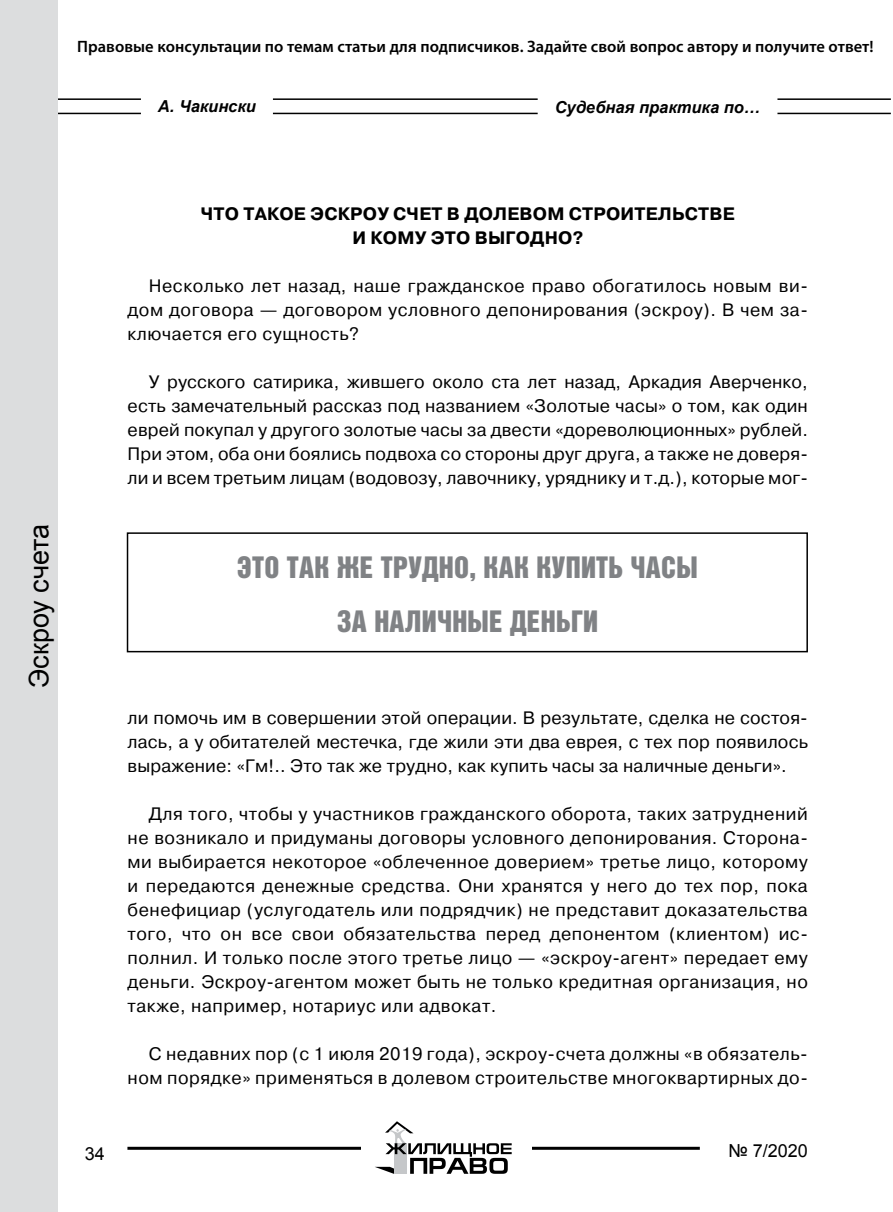
<style>
.page{position:relative;width:893px;height:1212px;background:#fff}
.page>*{position:absolute;margin:0;border:0;box-sizing:border-box;transform-origin:0 0}
.t1{font:30px/54px "Bastion Kontrast Alt C";letter-spacing:.01em;color:#808285;text-align:center}
.t2{font:27px "Arial";letter-spacing:-.005em;color:#000}
.t3{font:18px/24px "Pragmatica";letter-spacing:.03em;color:#000;text-align:justify}
.t4{font:700 18px/24px "Pragmatica";letter-spacing:.145em;color:#000;text-align:center}
.t5{font:18px "Arial";color:#000}
.t6{font:600 16.5px "Myriad Pro";letter-spacing:.005em;color:#000}
.t7{font:italic 700 16.5px "Arial";color:#000}
</style>
<div class="page">
<hr style="left:34px;top:98px;width:857px;height:2px;background:#000">
<hr style="left:34px;top:113px;width:857px;height:1px;background:#000">
<div style="left:0;top:0;width:58px;height:1212px;background:#dcddde"></div>
<div style="left:141px;top:95px;width:132px;height:23px;background:#fff"></div>
<div style="left:538px;top:96px;width:239px;height:22px;background:#fff"></div>
<hr style="left:127px;top:1147px;width:573px;height:3px;background:#000">
<div style="left:361px;top:1108px;width:170px;height:85px;background:#fff"></div>
<svg style="left:375px;top:1121px;width:137px;height:53px"></svg>
<div style="left:127px;top:532px;width:681px;height:120px;border:2px solid #000"></div>
<p class="t6" style="left:77px;top:36px;width:798px">Правовые консультации по темам статьи для подписчиков. Задайте свой вопрос автору и получите ответ!</p>
<p class="t7" style="left:158px;top:96px;width:99px">А. Чакински</p>
<p class="t7" style="left:555px;top:96px;width:207px">Судебная практика по…</p>
<h2 class="t2" style="left:21px;top:688px;width:165px;rotate:-90deg">Эскроу счета</h2>
<p class="t4" style="left:201px;top:202px;width:535px">Что такое эскроу сч ет в долевом строительстве и кому это выгодно?</p>
<p class="t3" style="left:128px;top:275px;width:682px;text-indent:21px">Несколько лет назад, наше гражданское право обогатилось новым ви&shy;дом договора — договором условного депонирования (эскроу). В чем за&shy;ключается его сущность?</p>
<p class="t3" style="left:128px;top:371px;width:682px;text-indent:21px">У русского сатирика, жившего около ста лет назад, Аркадия Аверченко, есть замечательный рассказ под названием «Золотые часы» о том, как один еврей покупал у другого золотые часы за двести «дореволюционных» рублей.<br>П ри этом, оба они боялись подвоха со стороны друг друга, а также не доверя&shy;ли и всем третьим лицам (водовозу, лавочнику, уряднику и т.д.), которые мог-</p>
<h1 class="t1" style="left:237px;top:540px;width:462px">Это так же трудно, как купить часы за наличные деньги</h1>
<p class="t3" style="left:128px;top:707px;width:682px">ли помочь им в совершении этой операции. В результате, сделка не состоя&shy;лась, а у обитателей местечка, где жили эти два еврея, с тех пор появилось выражение: «Гм!.. Это так же трудно, как купить часы за наличные деньги».</p>
<p class="t3" style="left:128px;top:803px;width:682px;text-indent:21px">Для того, чтобы у участников гражданского оборота, таких затруднений не возникало и придуманы договоры условного депонирования. Сторона&shy;ми выбирается некоторое «облеченное доверием» третье лицо, которому и передаются денежные средства. Они хранятся у него до тех пор, пока бенефициар (услугодатель или подрядчик) не представит доказательства того, что он все свои обязательства перед депонентом (клиентом) ис&shy;полнил. И только после этого третье лицо — «эскроу-агент» передает ему деньги. Эскроу-агентом может быть не только кредитная организация, но также, например, нотариус или адвокат.</p>
<p class="t3" style="left:128px;top:1042px;width:682px;text-align:right">С недавних пор (с 1 июля 2019 года), эскроу-счета должны «в обязатель&shy;ном порядке» применяться в долевом строительстве многоквартирных до-</p>
<p class="t5" style="left:85px;top:1142px;width:22px">34</p>
<p class="t5" style="left:729px;top:1138px;width:81px">№ 7/2020</p>
</div>
